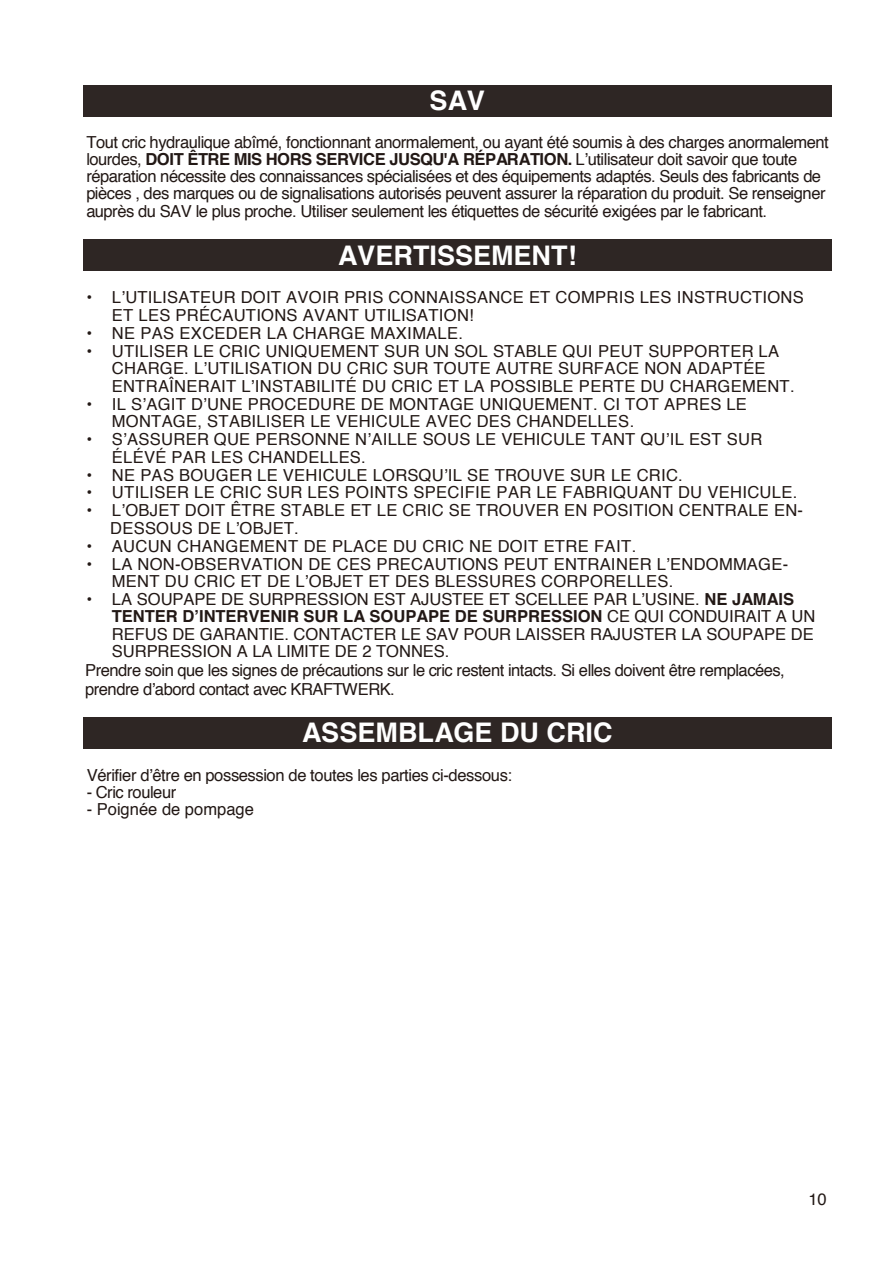
<style>
.page{position:relative;width:893px;height:1263px;background:#fff}
.page>*{position:absolute;margin:0;border:0;box-sizing:border-box;transform-origin:0 0}
.t1{font:700 27px "Helvetica";color:#fff}
.t2{font:16.5px/17.1px "Helvetica";letter-spacing:.005em;color:#221815}
.t3{font:16.5px/17.2px "Helvetica";letter-spacing:-.03em;color:#221815}
.t4{font:16.5px "Helvetica";letter-spacing:-.025em;color:#221815}
.s1{font-weight:700}
</style>
<div class="page">
<div style="left:83px;top:85px;width:749px;height:31px;background:#2e2624"></div>
<div style="left:83px;top:240px;width:749px;height:31px;background:#2e2624"></div>
<div style="left:83px;top:717px;width:749px;height:31px;background:#2e2624"></div>
<h1 class="t1" style="left:430px;top:78px;width:57px">SAV</h1>
<p class="t3" style="left:86px;top:134px;width:744px">Tout cric hydraulique abîmé, fonctionnant anormalement, ou ayant été soumis à des charges anormalement lourdes, <span class="s1">DOIT ÊTRE MIS HORS SERVICE JUSQU'A RÉPARATION.</span> Lʼutilisateur doit savoir que toute réparation nécessite des connaissances spécialisées et des équipements adaptés. Seuls des fabricants de pièces , des marques ou de signalisations autorisés peuvent assurer la réparation du produit. Se renseigner auprès du SAV le plus proche. Utiliser seulement les étiquettes de sécurité exigées par le fabricant.</p>
<h1 class="t1" style="left:338px;top:233px;width:240px">AVERTISSEMENT!</h1>
<p class="t2" style="left:112px;top:289px;width:693px;text-indent:-26px">• LʼUTILISATEUR DOIT AVOIR PRIS CONNAISSANCE ET COMPRIS LES INSTRUCTIONS<br>ET LES PRÉCAUTIONS AVANT UTILISATION!</p>
<p class="t2" style="left:86px;top:325px;width:378px">• NE PAS EXCEDER LA CHARGE MAXIMALE.</p>
<p class="t2" style="left:112px;top:342px;width:684px;line-height:17.5px;text-indent:-26px">• UTILISER LE CRIC UNIQUEMENT SUR UN SOL STABLE QUI PEUT SUPPORTER LA<br>CHARGE. LʼUTILISATION DU CRIC SUR TOUTE AUTRE SURFACE NON ADAPTÉE<br>ENTRAÎNERAIT LʼINSTABILITÉ DU CRIC ET LA POSSIBLE PERTE DU CHARGEMENT.</p>
<p class="t2" style="left:112px;top:396px;width:636px;text-indent:-26px">• IL SʼAGIT DʼUNE PROCEDURE DE MONTAGE UNIQUEMENT. CI TOT APRES LE<br>MONTAGE, STABILISER LE VEHICULE AVEC DES CHANDELLES.</p>
<p class="t2" style="left:112px;top:431px;width:652px;line-height:17.7px;text-indent:-26px">• SʼASSURER QUE PERSONNE NʼAILLE SOUS LE VEHICULE TANT QUʼIL EST SUR<br>ÉLÉVÉ PAR LES CHANDELLES.</p>
<p class="t2" style="left:86px;top:467px;width:598px">• NE PAS BOUGER LE VEHICULE LORSQUʼIL SE TROUVE SUR LE CRIC.</p>
<p class="t2" style="left:86px;top:484px;width:712px">• UTILISER LE CRIC SUR LES POINTS SPECIFIE PAR LE FABRIQUANT DU VEHICULE.</p>
<p class="t2" style="left:110px;top:502px;width:694px;text-indent:-24px">• LʼOBJET DOIT ÊTRE STABLE ET LE CRIC SE TROUVER EN POSITION CENTRALE EN-<br>DESSOUS DE LʼOBJET.</p>
<p class="t2" style="left:86px;top:538px;width:551px">• AUCUN CHANGEMENT DE PLACE DU CRIC NE DOIT ETRE FAIT.</p>
<p class="t2" style="left:112px;top:556px;width:678px;text-indent:-26px">• LA NON-OBSERVATION DE CES PRECAUTIONS PEUT ENTRAINER LʼENDOMMAGE-<br>MENT DU CRIC ET DE LʼOBJET ET DES BLESSURES CORPORELLES.</p>
<p class="t2" style="left:112px;top:591px;width:705px;text-indent:-26px">• LA SOUPAPE DE SURPRESSION EST AJUSTEE ET SCELLEE PAR LʼUSINE. <span class="s1">NE JAMAIS TENTER DʼINTERVENIR SUR LA SOUPAPE DE SURPRESSION</span> CE QUI CONDUIRAIT A UN REFUS DE GARANTIE. CONTACTER LE SAV POUR LAISSER RAJUSTER LA SOUPAPE DE SURPRESSION A LA LIMITE DE 2 TONNES.</p>
<p class="t3" style="left:85px;top:661px;width:701px;line-height:19px">Prendre soin que les signes de précautions sur le cric restent intacts. Si elles doivent être remplacées, prendre dʼabord contact avec KRAFTWERK.</p>
<h1 class="t1" style="left:302px;top:711px;width:312px">ASSEMBLAGE DU CRIC</h1>
<p class="t4" style="left:87px;top:762px;width:427px">Vérifier dʼêtre en possession de toutes les parties ci-dessous:</p>
<p class="t3" style="left:87px;top:784px;width:91px">- Cric rouleur</p>
<p class="t2" style="left:87px;top:801px;width:169px">- Poignée de pompage</p>
<p class="t2" style="left:808px;top:1191px;width:20px">10</p>
</div>
